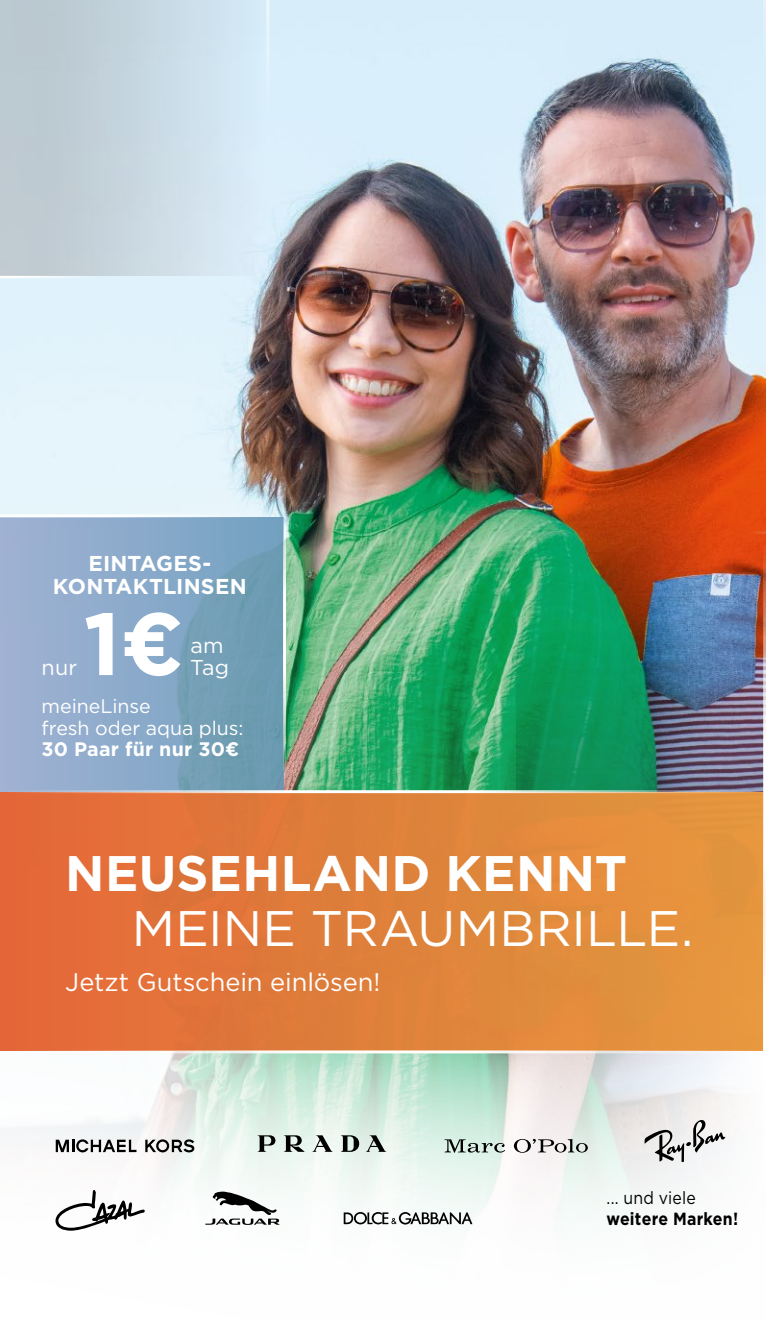
<style>
.page{position:relative;width:766px;height:1321px;background:#fff}
.page>*{position:absolute;margin:0;border:0;box-sizing:border-box;transform-origin:0 0}
.t1{font:700 88px "Gotham";color:#fff}
.t2{font:49.8px "Gotham";color:#fff}
.t3{font:700 49.8px "Gotham";letter-spacing:.005em;color:#fff}
.t4{font:25.4px "Gotham";letter-spacing:-.005em;color:#fff}
.t5{font:700 21.6px/23.6px "Gotham";letter-spacing:.01em;color:#fff;text-align:center}
.t6{font:21.6px "Gotham";color:#fff}
.t7{font:19.6px/21.6px "Gotham";letter-spacing:-.005em;color:#fff}
.t8{font:700 19.6px "Gotham";letter-spacing:.015em;color:#fff}
.t9{font:700 17.6px "Gotham";letter-spacing:.01em;color:#000;scale:.9 1}
.t10{font:17.6px "Gotham";letter-spacing:.01em;color:#000;scale:.9 1}
</style>
<div class="page">
<img style="left:0;top:0;width:765px;height:790px">
<svg style="left:0;top:1053px;width:733px;height:172px"></svg>
<img style="left:516px;top:534px;width:249px;height:256px">
<hr style="left:764px;top:17px;width:1px;height:258px;background:#fff">
<div style="left:0;top:517px;width:283px;height:275px;background:linear-gradient(to right,#a4b4d8,#699bb2)"></div>
<div style="left:0;top:792px;width:765px;height:258px;background:linear-gradient(to right,#e16738,#e3993e)"></div>
<svg style="left:257px;top:1135px;width:18px;height:17px"></svg>
<svg style="left:284px;top:1135px;width:20px;height:17px"></svg>
<svg style="left:312px;top:1135px;width:20px;height:17px"></svg>
<svg style="left:341px;top:1135px;width:18px;height:17px"></svg>
<svg style="left:366px;top:1135px;width:20px;height:17px"></svg>
<svg style="left:343px;top:1212px;width:129px;height:12px"></svg>
<svg style="left:205px;top:1192px;width:75px;height:33px"></svg>
<svg style="left:513px;top:1139px;width:74px;height:14px"></svg>
<svg style="left:444px;top:1139px;width:61px;height:14px"></svg>
<svg style="left:56px;top:1139px;width:80px;height:13px"></svg>
<svg style="left:145px;top:1139px;width:49px;height:13px"></svg>
<svg style="left:644px;top:1120px;width:81px;height:42px"></svg>
<svg style="left:55px;top:1190px;width:90px;height:41px"></svg>
<hr style="left:763px;top:0;width:2px;height:78px;background:#fff">
<hr style="left:762px;top:803px;width:3px;height:475px;background:#fff">
<hr style="left:266px;top:0;width:3px;height:123px;background:#fff">
<hr style="left:0;top:514px;width:264px;height:3px;background:#fff">
<hr style="left:0;top:275px;width:94px;height:3px;background:#fff">
<hr style="left:0;top:790px;width:765px;height:3px;background:#fff">
<hr style="left:283px;top:477px;width:3px;height:311px;background:#fff">
<hr style="left:763px;top:545px;width:2px;height:517px;background:#fff">
<hr style="left:747px;top:531px;width:18px;height:3px;background:#fff">
<div style="left:0;top:0;width:266px;height:275px;background:linear-gradient(to right,#b8c3ca,#d9ecf8)"></div>
<p class="t5" style="left:53px;top:551px;width:195px">EINTAGES-<br>KONTAKTLINSEN</p>
<h1 class="t1" style="left:83px;top:586px;width:102px">1€</h1>
<p class="t6" style="left:190px;top:631px;width:35px">am</p>
<p class="t6" style="left:190px;top:654px;width:40px">Tag</p>
<p class="t7" style="left:42px;top:695px;width:203px">meineLinse<br>fresh oder aqua plus:</p>
<p class="t8" style="left:42px;top:736px;width:199px">30 Paar für nur 30€</p>
<p class="t6" style="left:42px;top:654px;width:37px">nur</p>
<h2 class="t3" style="left:65px;top:841px;width:563px">NEUSEHLAND KENNT</h2>
<h2 class="t2" style="left:132px;top:897px;width:562px">MEINE TRAUMBRILLE.</h2>
<p class="t4" style="left:65px;top:966px;width:316px">Jetzt Gutschein einlösen!</p>
<p class="t10" style="left:606px;top:1187px;width:101px">... und viele</p>
<p class="t9" style="left:606px;top:1207px;width:148px">weitere Marken!</p>
</div>
